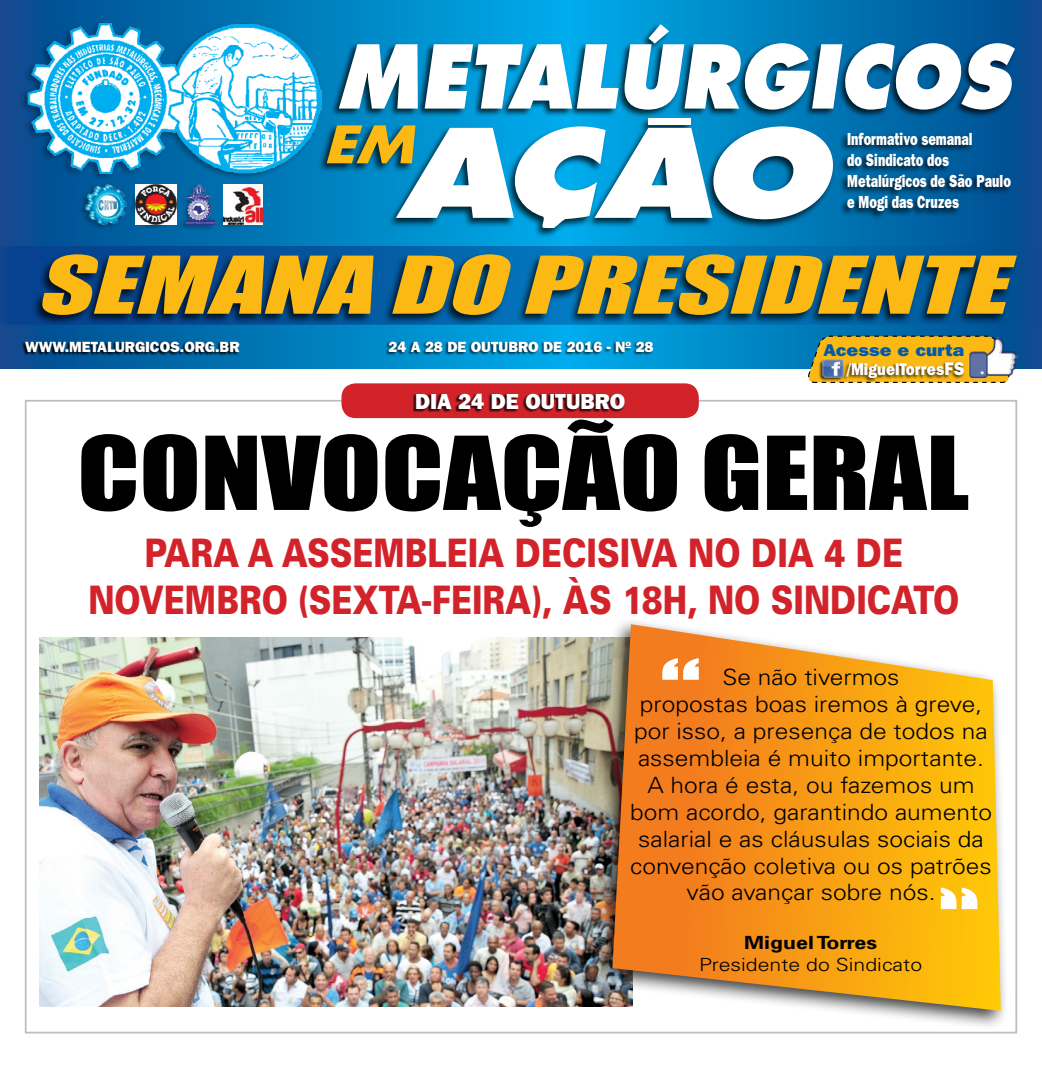
<style>
.page{position:relative;width:1042px;height:1067px;background:#fff}
.page>*{position:absolute;margin:0;border:0;box-sizing:border-box;transform-origin:0 0}
.t1{font:93.98px "Impact";color:#000;scale:1.19 1}
.t2{font:italic 800 85.4px "Futura";color:#fff;scale:.91 1}
.t3{font:italic 73.5px "Impact";color:#fdb913;scale:1.42 1}
.t4{font:italic 700 50.4px "Futura";color:#fdb913;scale:1.17 1}
.t5{font:900 39.2px/47.1px "Univers";color:#d2232a;text-align:center;scale:.8 1}
.t6{font:300 22.4px/26.9px "Univers";color:#000;text-align:center;scale:1.1 1}
.t7{font:800 21.88px "Franklin Gothic";color:#fff}
.t8{font:300 18.2px "Univers";color:#000;scale:1.17 1}
.t9{font:700 18.2px "Univers";color:#000;scale:1.17 1}
.t10{font:800 17.5px/21px "Franklin Gothic";color:#fff;scale:.72 1}
.t11{font:800 16.8px/18.9px "Franklin Gothic IT Cby BT";color:#fff;text-align:right;scale:.88 1}
.t12{font:800 14.88px "Franklin Gothic";color:#fff}
.s1{color:#005baa}
.s2{font-size:18.2px}
</style>
<div class="page">
<svg style="left:0;top:0;width:1042px;height:368px;background:#0274b4"></svg>
<div style="left:19px;top:21px;width:303px;height:160px;background:#000;opacity:.3"></div>
<img style="left:26px;top:19px;width:295px;height:157px">
<div style="left:129px;top:183px;width:49px;height:48px;background:#000;opacity:.3"></div>
<img style="left:136px;top:184px;width:40px;height:40px">
<div style="left:78px;top:183px;width:49px;height:48px;background:#000;opacity:.3"></div>
<img style="left:86px;top:184px;width:40px;height:40px">
<div style="left:217px;top:186px;width:46px;height:45px;background:#000;opacity:.3"></div>
<img style="left:224px;top:184px;width:38px;height:40px">
<div style="left:179px;top:183px;width:37px;height:48px;background:#000;opacity:.3"></div>
<img style="left:186px;top:184px;width:29px;height:40px">
<div style="left:330px;top:23px;width:686px;height:96px;background:#000;opacity:.75"></div>
<div style="left:639px;top:116px;width:53px;height:19px;background:#000;opacity:.75"></div>
<div style="left:648px;top:118px;width:43px;height:7px;background:#fff"></div>
<div style="left:387px;top:124px;width:448px;height:114px;background:#000;opacity:.75"></div>
<svg style="left:396px;top:126px;width:441px;height:102px"></svg>
<div style="left:317px;top:124px;width:100px;height:49px;background:#000;opacity:.75"></div>
<div style="left:839px;top:131px;width:173px;height:89px;background:#000;opacity:.75"></div>
<svg style="left:0;top:246px;width:1042px;height:78px;background:#06559d"></svg>
<div style="left:31px;top:252px;width:987px;height:74px;background:#000;opacity:.75"></div>
<svg style="left:21px;top:340px;width:218px;height:15px;background:#003356"></svg>
<div style="left:341px;top:383px;width:358px;height:35px;background:#d2232a;border-radius:14px"></div>
<div style="left:413px;top:393px;width:212px;height:19px;background:#000;opacity:.75"></div>
<div style="left:385px;top:340px;width:269px;height:15px;background:#000;opacity:.75"></div>
<svg style="left:806px;top:335px;width:205px;height:48px;background:#d4aa2a"></svg>
<div style="left:842px;top:361px;width:123px;height:21px;background:#000;opacity:.75"></div>
<div style="left:818px;top:359px;width:26px;height:22px;background:#000;opacity:.75"></div>
<img style="left:822px;top:359px;width:22px;height:19px">
<img style="left:968px;top:337px;width:49px;height:41px">
<img style="left:40px;top:637px;width:553px;height:369px">
<div style="left:593px;top:617px;width:415px;height:413px;background:#000;opacity:.75"></div>
<svg style="left:612px;top:624px;width:388px;height:386px;background:#f1a231"></svg>
<svg style="left:662px;top:658px;width:37px;height:21px"></svg>
<svg style="left:941px;top:887px;width:36px;height:22px"></svg>
<h2 class="t2" style="left:336px;top:24px;width:742px">METALÚRGICOS</h2>
<h3 class="t4" style="left:323px;top:109px;width:83px">EM</h3>
<p class="t10" style="left:847px;top:128px;width:229px">Informativo semanal<br>do Sindicato dos<br>Metalúrgicos de São Paulo e Mogi das Cruzes</p>
<h3 class="t3" style="left:36px;top:228px;width:704px">SEMANADO PRESIDENTE</h3>
<p class="t12" style="left:25px;top:338px;width:216px">WWW.METALURGICOS.ORG.BR</p>
<p class="t12" style="left:388px;top:338px;width:267px">24 A 28 DE OUTUBRO DE 2016 - Nº 28</p>
<p class="t11" style="left:824px;top:340px;width:161px"><span class="s1">Acesse e curta </span>/MiguelTorres<span class="s2">FS</span></p>
<p class="t7" style="left:415px;top:388px;width:211px">DIA 24 DE OUTUBRO</p>
<h1 class="t1" style="left:77px;top:400px;width:751px">CONVOCAÇÃO GERAL</h1>
<h3 class="t5" style="left:88px;top:528px;width:1090px">PARA A ASSEMBLEIA DECISIVA NO DIA 4 DE<br>NOVEMBRO (SEXTA-FEIRA), ÀS 18H, NO SINDICATO</h3>
<p class="t6" style="left:630px;top:663px;width:330px">Se não tivermos<br>propostas boas iremos à greve, por isso, a presença de todos na assembleia é muito importante.<br>A hora é esta, ou fazemos um bom acordo, garantindo aumento salarial e as cláusulas sociais da convenção coletiva ou os patrões vão avançar sobre nós.</p>
<p class="t9" style="left:744px;top:931px;width:115px">Miguel Torres</p>
<p class="t8" style="left:699px;top:953px;width:192px">Presidente do Sindicato</p>
</div>
